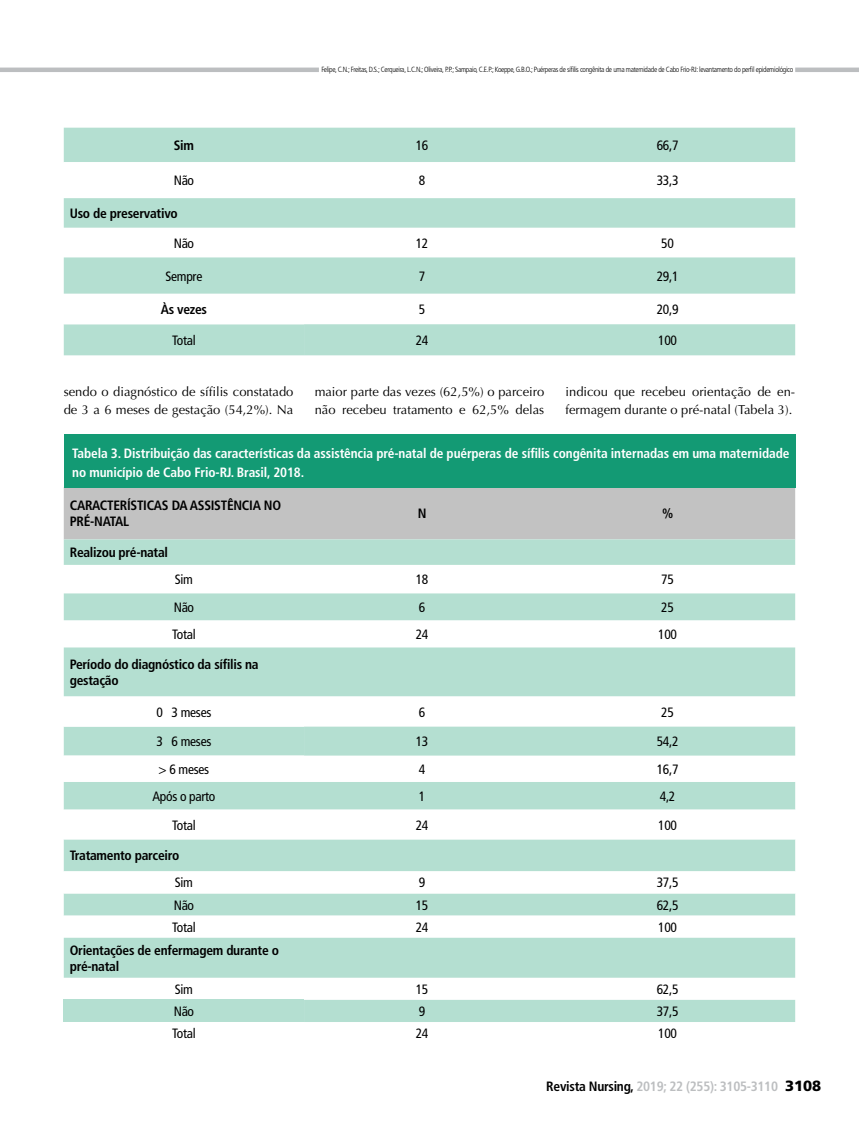
<style>
.page{position:relative;width:859px;height:1132px;background:#fff}
.page>*{position:absolute;margin:0;border:0;box-sizing:border-box;transform-origin:0 0}
.t1{font:condensed 13.5px "Frutiger LT Std";letter-spacing:-.02em;color:#000}
.t2{font:700 condensed 13.5px/16.2px "Frutiger LT Std";letter-spacing:-.02em;color:#000}
.t3{font:700 condensed 13.5px/19.5px "Frutiger LT Std";letter-spacing:-.01em;color:#fff}
.t4{font:700 condensed 13.5px "Frutiger LT Std";letter-spacing:-.02em;color:#bcbec0}
.t5{font:12.9px/18px "Optima LT Std";color:#000}
.t6{font:300 condensed 7.5px "Frutiger LT Std";letter-spacing:-.04em;color:#000}
.s1{color:#000}
.s2{font-weight:900;font-stretch:normal;font-size:14.85px;color:#000}
</style>
<div class="page">
<hr style="left:0;top:68px;width:319px;height:4px;background:#bcbec0">
<hr style="left:795px;top:68px;width:64px;height:4px;background:#bcbec0">
<div style="left:64px;top:128px;width:731px;height:34px;background:#b4dfd1"></div>
<svg style="left:64px;top:198px;width:731px;height:157px;fill:#b4dfd1"></svg>
<div style="left:64px;top:487px;width:731px;height:52px;background:#c2c2c2"></div>
<div style="left:64px;top:539px;width:731px;height:25px;background:#b4dfd1"></div>
<svg style="left:64px;top:564px;width:731px;height:458px"></svg>
<svg style="left:64px;top:593px;width:731px;height:162px;fill:#b4dfd1"></svg>
<div style="left:64px;top:937px;width:731px;height:40px;background:#b4dfd1"></div>
<div style="left:64px;top:999px;width:240px;height:22px;background:#b4dfd1"></div>
<div style="left:304px;top:999px;width:491px;height:22px;background:#b4dfd1"></div>
<div style="left:64px;top:434px;width:731px;height:53px;background:#139a74"></div>
<p class="t6" style="left:321px;top:65px;width:473px">Felipe, C.N.; Freitas, D.S.; Cerqueira, L.C.N.; Oliveira, P.P.; Sampaio, C.E.P.; Koeppe, G.B.O.; Puérperas de sífilis congênita de uma maternidade de Cabo Frio-RJ: levantamento do perfil epidemiológico</p>
<p class="t2" style="left:174px;top:137px;width:22px">Sim</p>
<p class="t1" style="left:416px;top:137px;width:14px">16</p>
<p class="t1" style="left:657px;top:137px;width:23px">66,7</p>
<p class="t1" style="left:174px;top:173px;width:22px">Não</p>
<p class="t1" style="left:419px;top:173px;width:8px">8</p>
<p class="t1" style="left:657px;top:173px;width:23px">33,3</p>
<p class="t2" style="left:70px;top:205px;width:110px">Uso de preservativo</p>
<p class="t1" style="left:174px;top:235px;width:22px">Não</p>
<p class="t1" style="left:416px;top:235px;width:14px">12</p>
<p class="t1" style="left:661px;top:235px;width:14px">50</p>
<p class="t1" style="left:165px;top:268px;width:38px">Sempre</p>
<p class="t1" style="left:419px;top:268px;width:8px">7</p>
<p class="t1" style="left:657px;top:268px;width:23px">29,1</p>
<p class="t2" style="left:161px;top:301px;width:48px">Às vezes</p>
<p class="t1" style="left:419px;top:301px;width:8px">5</p>
<p class="t1" style="left:657px;top:301px;width:23px">20,9</p>
<p class="t1" style="left:172px;top:332px;width:25px">Total</p>
<p class="t1" style="left:416px;top:332px;width:14px">24</p>
<p class="t1" style="left:658px;top:332px;width:20px">100</p>
<p class="t5" style="left:64px;top:383px;width:231px">sendo o diagnóstico de sífilis constatado de 3 a 6 meses de gestação (54,2%). Na</p>
<p class="t5" style="left:315px;top:383px;width:231px">maior parte das vezes (62,5%) o parceiro não recebeu tratamento e 62,5% delas</p>
<p class="t5" style="left:566px;top:383px;width:231px">indicou que recebeu orientação de en&shy;fermagem durante o pré-natal (Tabela 3).</p>
<p class="t3" style="left:72px;top:443px;width:719px">Tabela 3. Distribuição das características da assistência pré-natal de puérperas de sífilis congênita internadas em uma maternidade no município de Cabo Frio-RJ. Brasil, 2018.</p>
<p class="t2" style="left:70px;top:497px;width:213px">CARACTERÍSTICAS DA ASSISTÊNCIA NO<br>PRÉ-NATAL</p>
<p class="t2" style="left:418px;top:505px;width:10px">N</p>
<p class="t2" style="left:662px;top:505px;width:13px">%</p>
<p class="t2" style="left:70px;top:544px;width:100px">Realizou pré-natal</p>
<p class="t1" style="left:175px;top:571px;width:20px">Sim</p>
<p class="t1" style="left:416px;top:571px;width:14px">18</p>
<p class="t1" style="left:661px;top:571px;width:14px">75</p>
<p class="t1" style="left:174px;top:599px;width:22px">Não</p>
<p class="t1" style="left:419px;top:599px;width:8px">6</p>
<p class="t1" style="left:661px;top:599px;width:14px">25</p>
<p class="t1" style="left:172px;top:626px;width:25px">Total</p>
<p class="t1" style="left:416px;top:626px;width:14px">24</p>
<p class="t1" style="left:658px;top:626px;width:20px">100</p>
<p class="t2" style="left:70px;top:655px;width:190px">Período do diagnóstico da sífilis na gestação</p>
<p class="t1" style="left:156px;top:703px;width:56px">0 3 meses</p>
<p class="t1" style="left:419px;top:703px;width:8px">6</p>
<p class="t1" style="left:661px;top:703px;width:14px">25</p>
<p class="t1" style="left:156px;top:733px;width:56px">3 6 meses</p>
<p class="t1" style="left:416px;top:733px;width:14px">13</p>
<p class="t1" style="left:657px;top:733px;width:23px">54,2</p>
<p class="t1" style="left:159px;top:761px;width:52px">&gt; 6 meses</p>
<p class="t1" style="left:419px;top:761px;width:8px">4</p>
<p class="t1" style="left:657px;top:761px;width:23px">16,7</p>
<p class="t1" style="left:152px;top:788px;width:65px">Após o parto</p>
<p class="t1" style="left:419px;top:788px;width:8px">1</p>
<p class="t1" style="left:660px;top:788px;width:17px">4,2</p>
<p class="t1" style="left:172px;top:816px;width:25px">Total</p>
<p class="t1" style="left:416px;top:816px;width:14px">24</p>
<p class="t1" style="left:658px;top:816px;width:20px">100</p>
<p class="t2" style="left:70px;top:847px;width:111px">Tratamento parceiro</p>
<p class="t1" style="left:175px;top:874px;width:20px">Sim</p>
<p class="t1" style="left:419px;top:874px;width:8px">9</p>
<p class="t1" style="left:657px;top:874px;width:23px">37,5</p>
<p class="t1" style="left:174px;top:896px;width:22px">Não</p>
<p class="t1" style="left:416px;top:896px;width:14px">15</p>
<p class="t1" style="left:657px;top:896px;width:23px">62,5</p>
<p class="t1" style="left:172px;top:918px;width:25px">Total</p>
<p class="t1" style="left:416px;top:918px;width:14px">24</p>
<p class="t1" style="left:658px;top:918px;width:20px">100</p>
<p class="t2" style="left:70px;top:941px;width:211px">Orientações de enfermagem durante o pré-natal</p>
<p class="t1" style="left:175px;top:980px;width:20px">Sim</p>
<p class="t1" style="left:416px;top:980px;width:14px">15</p>
<p class="t1" style="left:657px;top:980px;width:23px">62,5</p>
<p class="t1" style="left:174px;top:1003px;width:22px">Não</p>
<p class="t1" style="left:419px;top:1003px;width:8px">9</p>
<p class="t1" style="left:657px;top:1003px;width:23px">37,5</p>
<p class="t1" style="left:172px;top:1025px;width:25px">Total</p>
<p class="t1" style="left:416px;top:1025px;width:14px">24</p>
<p class="t1" style="left:658px;top:1025px;width:20px">100</p>
<p class="t4" style="left:546px;top:1077px;width:276px"><span class="s1">Revista Nursing,</span> 2019; 22 (255): 3105-3110 <span class="s2">3108</span></p>
</div>
